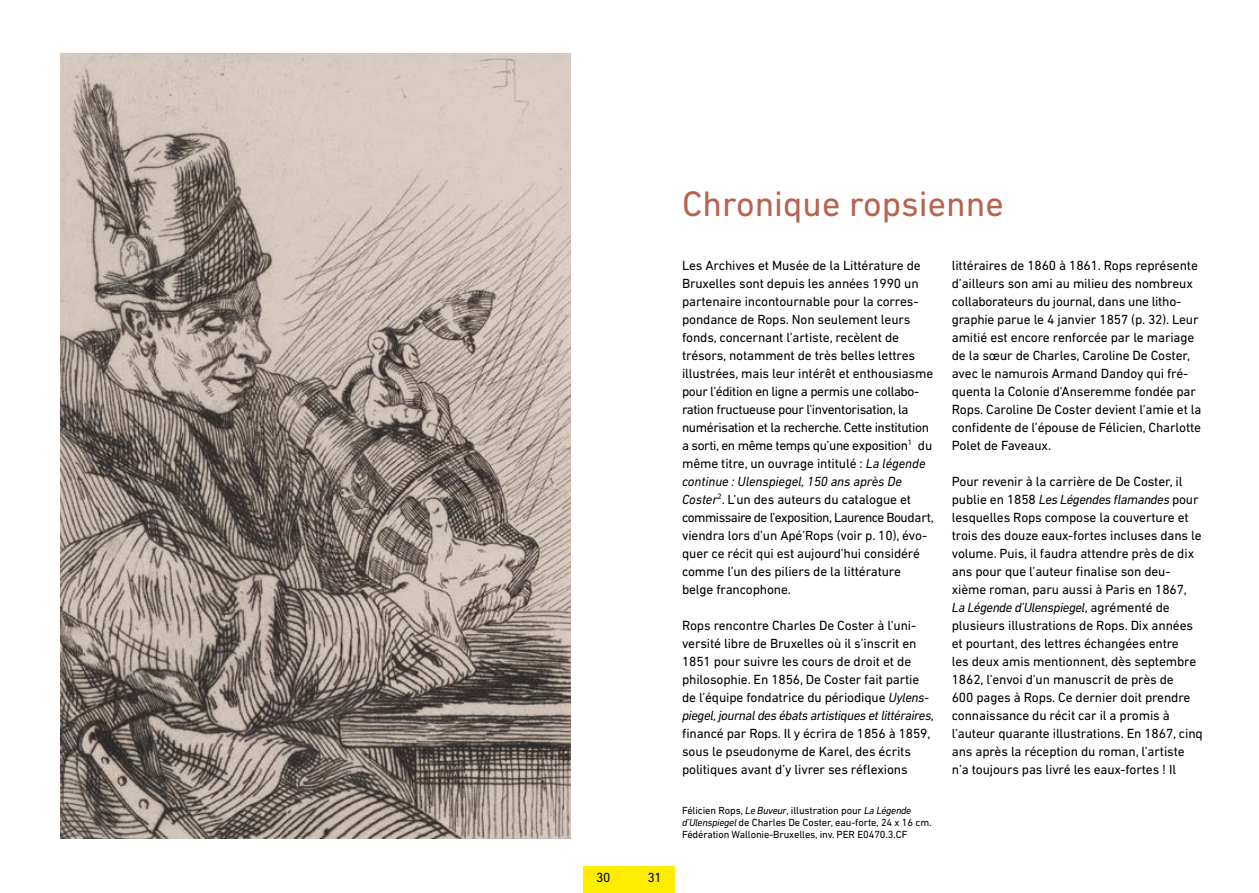
<style>
.page{position:relative;width:1259px;height:893px;background:#fff}
.page>*{position:absolute;margin:0;border:0;box-sizing:border-box;transform-origin:0 0}
.t1{font:36px "DIN Next LT Pro";color:#b86350}
.t2{font:13.5px/18px "DIN Next LT Pro";letter-spacing:-.01em;color:#000}
.t3{font:10.5px/12px "DIN Next LT Pro";letter-spacing:-.01em;color:#000}
.s1{font-style:italic}
</style>
<div class="page">
<div style="left:628px;top:867px;width:47px;height:26px;background:#ffed00"></div>
<div style="left:583px;top:866px;width:45px;height:27px;background:#ffed00"></div>
<img style="left:60px;top:53px;width:510px;height:785px">
<p class="t2" style="left:596px;top:868px;width:16px">30</p>
<p class="t2" style="left:649px;top:868px;width:16px">31</p>
<p class="t2" style="left:594px;top:868px;width:16px">30</p>
<p class="t2" style="left:647px;top:868px;width:16px">31</p>
<h1 class="t1" style="left:682px;top:183px;width:323px">Chronique ropsienne</h1>
<p class="t2" style="left:682px;top:256px;width:253px">Les Archives et Musée de la Littérature de Bruxelles sont depuis les années 1990 un partenaire incontournable pour la corres&shy;pondance de Rops. Non seulement leurs fonds, concernant l’artiste, recèlent de trésors, notamment de très belles lettres illustrées, mais leur intérêt et enthousiasme pour l’édition en ligne a permis une collabo&shy;ration fructueuse pour l’inventorisation, la numérisation et la recherche. Cette institution a sorti, en même temps qu’une exposition<sup>1</sup> du même titre, un ouvrage intitulé : <span class="s1">La légende continue : Ulenspiegel, 150 ans après De Coster</span><sup>2</sup>. L’un des auteurs du catalogue et commissaire de l’exposition, Laurence Boudart, viendra lors d’un Apé’Rops (voir p. 10), évo&shy;quer ce récit qui est aujourd’hui considéré comme l’un des piliers de la littérature belge francophone.</p>
<p class="t2" style="left:682px;top:616px;width:253px">Rops rencontre Charles De Coster à l’uni&shy;versité libre de Bruxelles où il s’inscrit en 1851 pour suivre les cours de droit et de philosophie. En 1856, De Coster fait partie de l’équipe fondatrice du périodique <span class="s1">Uylens&shy;piegel, journal des ébats artistiques et littéraires</span>, financé par Rops. Il y écrira de 1856 à 1859, sous le pseudonyme de Karel, des écrits politiques avant d’y livrer ses réflexions</p>
<p class="t3" style="left:682px;top:805px;width:251px">Félicien Rops, <span class="s1">Le Buveur</span>, illustration pour <span class="s1">La Légende d’Ulenspiegel</span> de Charles De Coster, eau-forte, 24 x 16 cm.<br>Fédération Wallonie-Bruxelles, inv. PER E0470.3.CF</p>
<p class="t2" style="left:951px;top:256px;width:251px">littéraires de 1860 à 1861. Rops représente d’ailleurs son ami au milieu des nombreux collaborateurs du journal, dans une litho&shy;graphie parue le 4 janvier 1857 (p. 32). Leur amitié est encore renforcée par le mariage de la sœur de Charles, Caroline De Coster, avec le namurois Armand Dandoy qui fré&shy;quenta la Colonie d’Anseremme fondée par Rops. Caroline De Coster devient l’amie et la confidente de l’épouse de Félicien, Charlotte Polet de Faveaux.</p>
<p class="t2" style="left:951px;top:472px;width:253px">Pour revenir à la carrière de De Coster, il publie en 1858 <span class="s1">Les Légendes flamandes</span> pour lesquelles Rops compose la couverture et trois des douze eaux-fortes incluses dans le volume. Puis, il faudra attendre près de dix ans pour que l’auteur finalise son deu&shy;xième roman, paru aussi à Paris en 1867, <span class="s1">La Légende d’Ulenspiegel</span>, agrémenté de plusieurs illustrations de Rops. Dix années et pourtant, des lettres échangées entre<br>les deux amis mentionnent, dès septembre 1862, l’envoi d’un manuscrit de près de<br>600 pages à Rops. Ce dernier doit prendre connaissance du récit car il a promis à l’auteur quarante illustrations. En 1867, cinq ans après la réception du roman, l’artiste n’a toujours pas livré les eaux-fortes ! Il</p>
</div>
